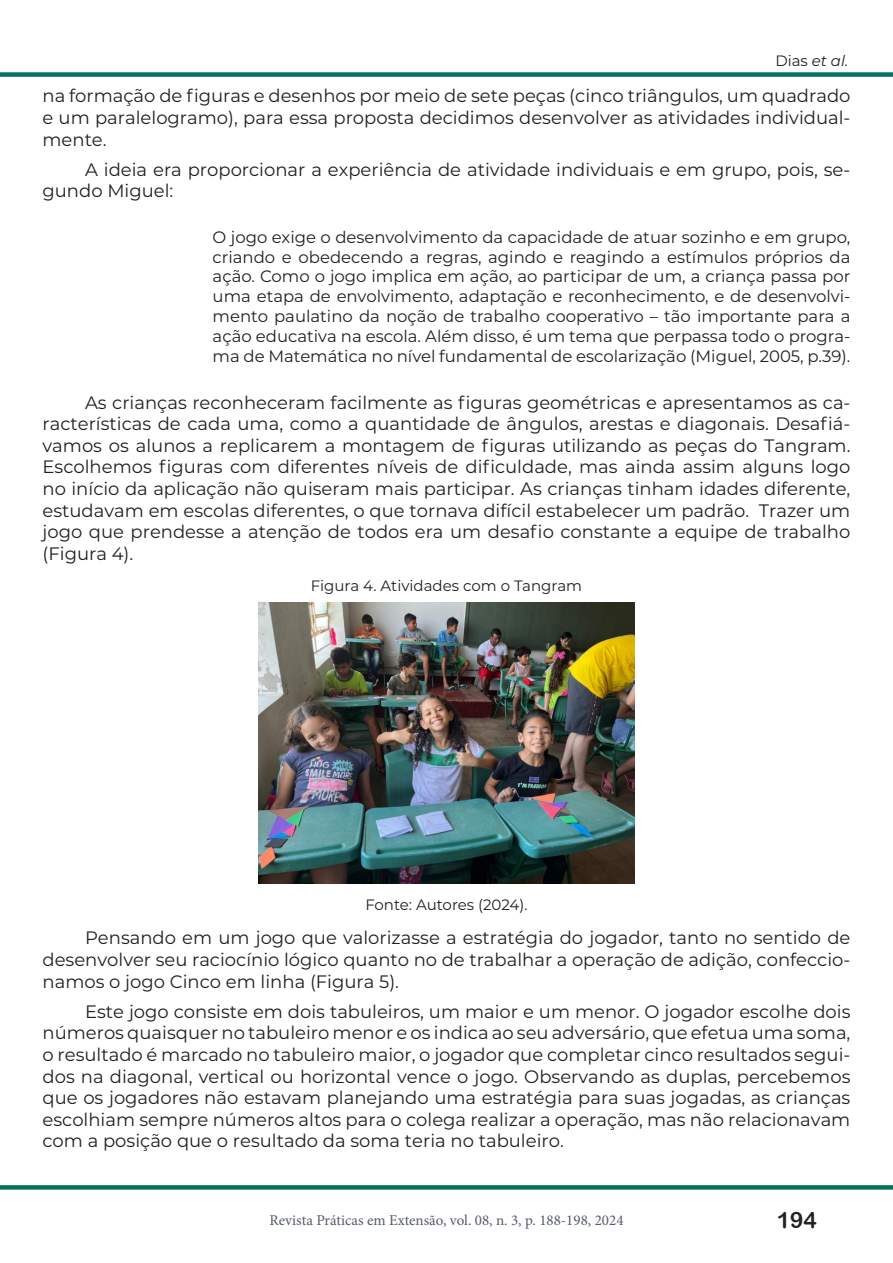
<style>
.page{position:relative;width:893px;height:1263px;background:#fff}
.page>*{position:absolute;margin:0;border:0;box-sizing:border-box;transform-origin:0 0}
.t1{font:22.5px "Arial Rounded MT Bold";color:#222}
.t2{font:18px/21.6px "Montserrat";color:#231f20;text-align:justify}
.t3{font:16.5px/19.8px "Montserrat";color:#231f20;text-align:justify}
.t4{font:15px "Minion Pro";color:#555c69}
.t5{font:15px "Montserrat";color:#231f20}
.t6{font:italic 15px "Montserrat";color:#231f20}
.s1{font-style:normal}
</style>
<div class="page">
<div style="left:0;top:72px;width:893px;height:5px;background:#03735e"></div>
<svg style="left:0;top:1185px;width:893px;height:4px;background:#0b7763"></svg>
<img style="left:259px;top:602px;width:375px;height:281px">
<p class="t6" style="left:775px;top:50px;width:75px"><span class="s1">Dias</span> et al.</p>
<p class="t2" style="left:43px;top:85px;width:809px">na formação de figuras e desenhos por meio de sete peças (cinco triângulos, um quadrado e um paralelogramo), para essa proposta decidimos desenvolver as atividades individual&shy;mente.</p>
<p class="t2" style="left:43px;top:158px;width:809px;text-indent:43px">A ideia era proporcionar a experiência de atividade individuais e em grupo, pois, se&shy;gundo Miguel:</p>
<p class="t3" style="left:213px;top:226px;width:639px">O jogo exige o desenvolvimento da capacidade de atuar sozinho e em grupo, criando e obedecendo a regras, agindo e reagindo a estímulos próprios da ação. Como o jogo implica em ação, ao participar de um, a criança passa por uma etapa de envolvimento, adaptação e reconhecimento, e de desenvolvi&shy;mento paulatino da noção de trabalho cooperativo – tão importante para a ação educativa na escola. Além disso, é um tema que perpassa todo o progra&shy;ma de Matemática no nível fundamental de escolarização (Miguel, 2005, p.39).</p>
<p class="t2" style="left:43px;top:391px;width:809px;text-indent:43px">As crianças reconheceram facilmente as figuras geométricas e apresentamos as ca&shy;racterísticas de cada uma, como a quantidade de ângulos, arestas e diagonais. Desafiá&shy;vamos os alunos a replicarem a montagem de figuras utilizando as peças do Tangram.<br>Escolhemos figuras com diferentes níveis de dificuldade, mas ainda assim alguns logo no início da aplicação não quiseram mais participar. As crianças tinham idades diferente, estudavam em escolas diferentes, o que tornava difícil estabelecer um padrão. Trazer um jogo que prendesse a atenção de todos era um desafio constante a equipe de trabalho (Figura 4).</p>
<p class="t5" style="left:311px;top:575px;width:273px">Figura 4. Atividades com o Tangram</p>
<p class="t5" style="left:365px;top:894px;width:164px">Fonte: Autores (2024).</p>
<p class="t2" style="left:43px;top:926px;width:809px;text-indent:43px">Pensando em um jogo que valorizasse a estratégia do jogador, tanto no sentido de desenvolver seu raciocínio lógico quanto no de trabalhar a operação de adição, confeccio&shy;namos o jogo Cinco em linha (Figura 5).</p>
<p class="t2" style="left:43px;top:1000px;width:809px;text-indent:43px">Este jogo consiste em dois tabuleiros, um maior e um menor. O jogador escolhe dois números quaisquer no tabuleiro menor e os indica ao seu adversário, que efetua uma soma, o resultado é marcado no tabuleiro maior, o jogador que completar cinco resultados segui&shy;dos na diagonal, vertical ou horizontal vence o jogo. Observando as duplas, percebemos que os jogadores não estavam planejando uma estratégia para suas jogadas, as crianças escolhiam sempre números altos para o colega realizar a operação, mas não relacionavam com a posição que o resultado da soma teria no tabuleiro.</p>
<p class="t4" style="left:269px;top:1210px;width:356px">Revista Práticas em Extensão, vol. 08, n. 3, p. 188-198, 2024</p>
<p class="t1" style="left:777px;top:1206px;width:42px">194</p>
</div>
